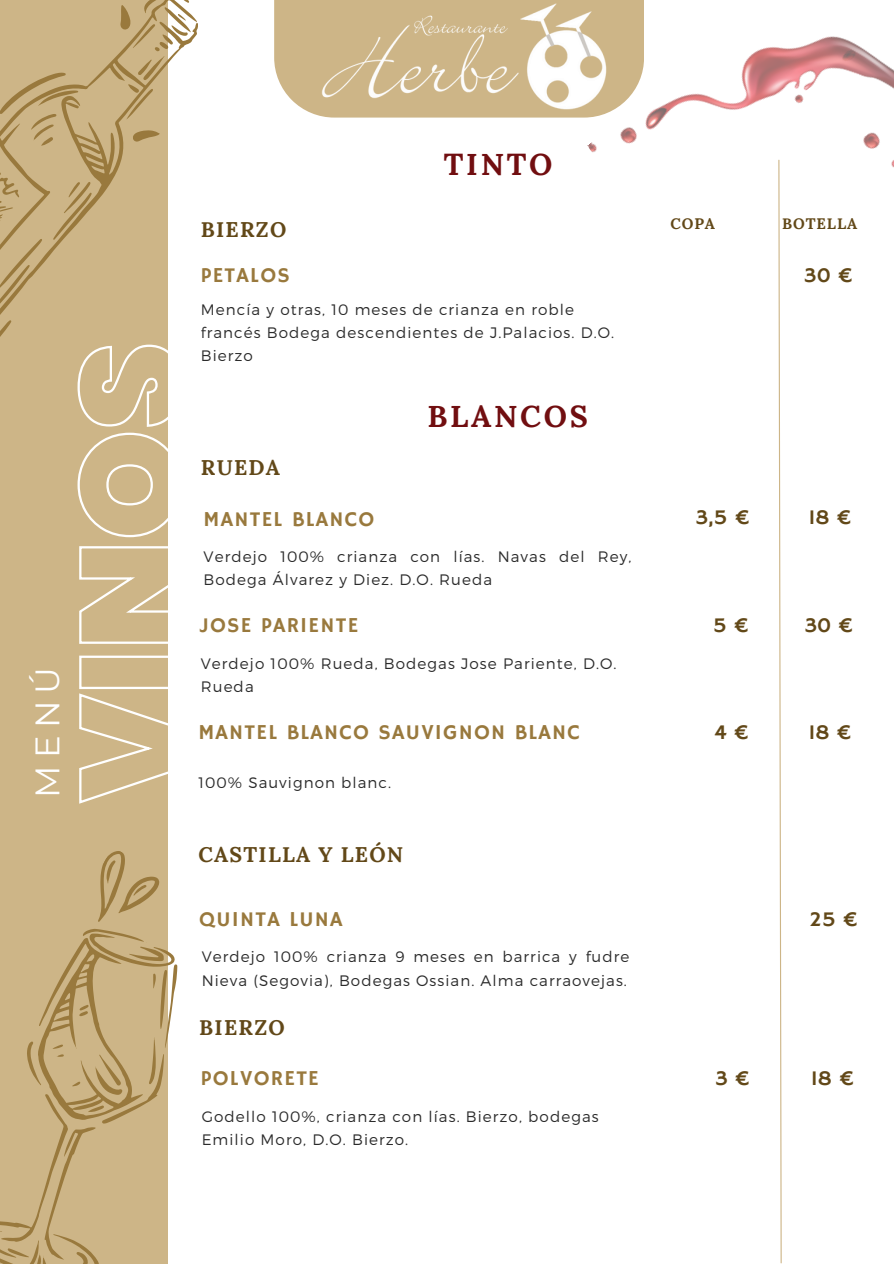
<style>
.page{position:relative;width:894px;height:1264px;background:#fff}
.page>*{position:absolute;margin:0;border:0;box-sizing:border-box;transform-origin:0 0}
.t1{font:33.9px "Montserrat";color:#fff}
.t2{font:700 30.3px "Lora";letter-spacing:.09em;color:#710e10}
.t3{font:21.15px "Hammersmith One";letter-spacing:.06em;color:#99793d}
.t4{font:700 21.15px "Lora";letter-spacing:.06em;color:#624818}
.t5{font:21.15px "Hammersmith One";color:#624818}
.t6{font:300 15.15px/23px "Montserrat";letter-spacing:.07em;color:#2b2b2b}
.t7{font:700 15.15px "Lora";letter-spacing:.06em;color:#624818}
</style>
<div class="page">
<svg style="left:274px;top:0;width:21px;height:103px;background:#d4bf98"></svg>
<div style="left:0;top:0;width:167px;height:1263px;background:#cdb587"></div>
<img style="left:295px;top:0;width:291px;height:118px">
<svg style="left:0;top:14px;width:198px;height:329px"></svg>
<svg style="left:133px;top:130px;width:27px;height:12px"></svg>
<svg style="left:0;top:239px;width:42px;height:104px"></svg>
<svg style="left:53px;top:182px;width:39px;height:58px"></svg>
<svg style="left:0;top:73px;width:78px;height:73px"></svg>
<svg style="left:0;top:170px;width:19px;height:51px"></svg>
<svg style="left:120px;top:0;width:71px;height:120px"></svg>
<img style="left:586px;top:0;width:307px;height:167px">
<svg style="left:77px;top:343px;width:91px;height:462px"></svg>
<svg style="left:777px;top:159px;width:5px;height:1104px"></svg>
<svg style="left:0;top:846px;width:178px;height:417px"></svg>
<h5 class="t1" style="left:27px;top:797px;width:132px;rotate:-90deg">MENÚ</h5>
<h2 class="t2" style="left:444px;top:145px;width:110px">TINTO</h2>
<p class="t4" style="left:201px;top:216px;width:87px">BIERZO</p>
<p class="t3" style="left:201px;top:263px;width:90px">PETALOS</p>
<h6 class="t6" style="left:201px;top:297px;width:415px">Mencía y otras, 10 meses de crianza en roble francés Bodega descendientes de J.Palacios. D.O.<br>Bierzo</h6>
<h3 class="t4" style="left:201px;top:453px;width:81px">RUEDA</h3>
<h6 class="t3" style="left:203px;top:506px;width:172px">MANTEL BLANCO</h6>
<h5 class="t2" style="left:427px;top:396px;width:162px">BLANCOS</h5>
<h4 class="t6" style="left:203px;top:543px;width:429px;line-height:23.7px">Verdejo 100% crianza con lías. Navas del Rey,<br>Bodega Álvarez y Diez. D.O. Rueda</h4>
<p class="t3" style="left:200px;top:613px;width:160px">JOSE PARIENTE</p>
<h5 class="t6" style="left:201px;top:651px;width:417px">Verdejo 100% Rueda, Bodegas Jose Pariente, D.O.<br>Rueda</h5>
<h4 class="t3" style="left:198px;top:719px;width:383px">MANTEL BLANCO SAUVIGNON BLANC</h4>
<h5 class="t6" style="left:198px;top:770px;width:194px">100% Sauvignon blanc.</h5>
<h5 class="t4" style="left:198px;top:840px;width:206px">CASTILLA Y LEÓN</h5>
<p class="t3" style="left:199px;top:907px;width:145px">QUINTA LUNA</p>
<h4 class="t6" style="left:202px;top:944px;width:429px;line-height:23.7px">Verdejo 100% crianza 9 meses en barrica y fudre<br>Nieva (Segovia), Bodegas Ossian. Alma carraovejas.</h4>
<h5 class="t4" style="left:199px;top:1014px;width:87px">BIERZO</h5>
<h5 class="t3" style="left:201px;top:1065px;width:119px">POLVORETE</h5>
<p class="t6" style="left:202px;top:1103px;width:398px">Godello 100%, crianza con lías. Bierzo, bodegas<br>Emilio Moro, D.O. Bierzo.</p>
<h5 class="t7" style="left:670px;top:214px;width:46px">COPA</h5>
<h5 class="t7" style="left:782px;top:214px;width:77px">BOTELLA</h5>
<h3 class="t5" style="left:804px;top:263px;width:51px">30 €</h3>
<p class="t5" style="left:695px;top:505px;width:56px">3,5 €</p>
<h1 class="t5" style="left:808px;top:505px;width:46px">18 €</h1>
<h5 class="t5" style="left:712px;top:613px;width:39px">5 €</h5>
<h5 class="t5" style="left:804px;top:613px;width:51px">30 €</h5>
<h5 class="t5" style="left:714px;top:720px;width:37px">4 €</h5>
<p class="t5" style="left:808px;top:719px;width:46px">18 €</p>
<p class="t5" style="left:809px;top:907px;width:51px">25 €</p>
<h5 class="t5" style="left:715px;top:1066px;width:37px">3 €</h5>
<h4 class="t5" style="left:810px;top:1066px;width:46px">18 €</h4>
</div>
